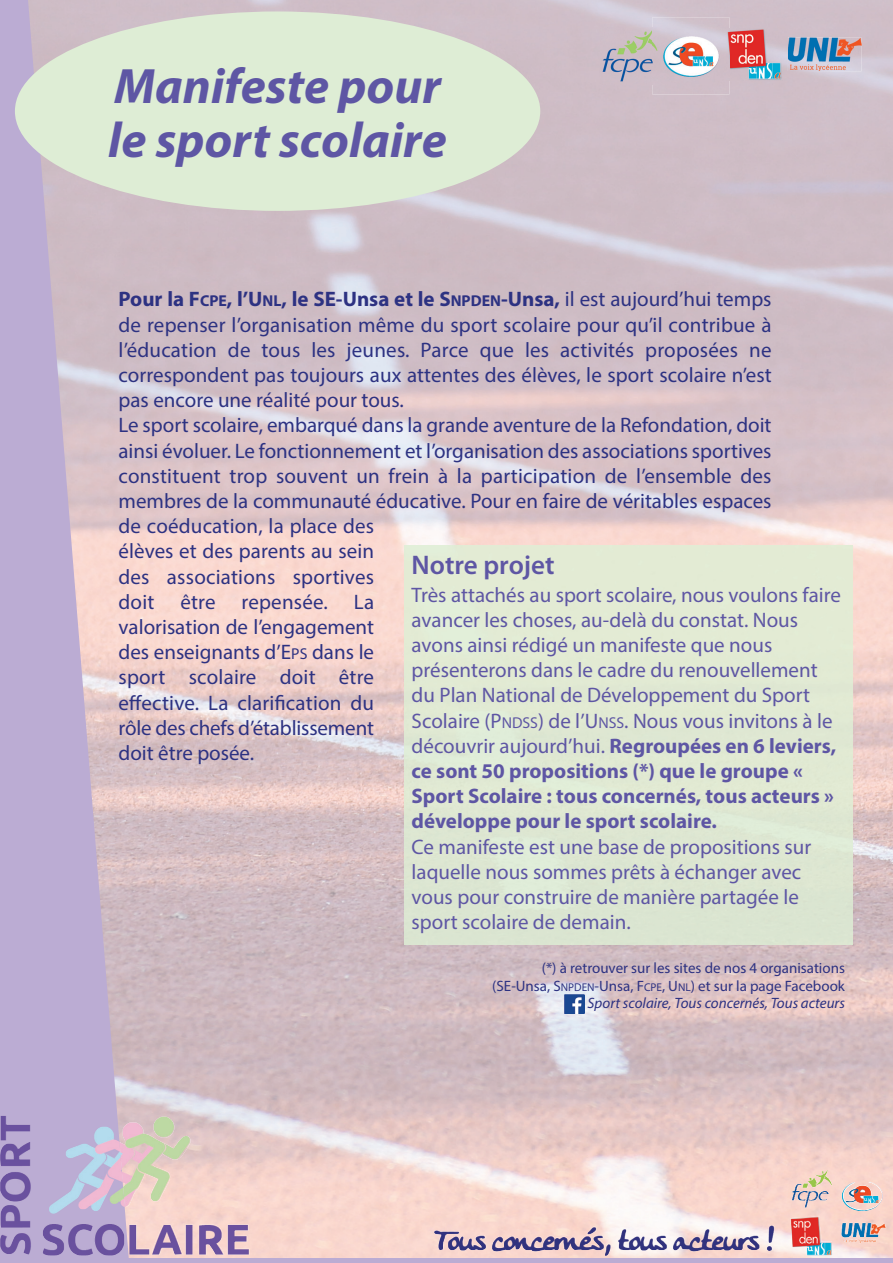
<style>
.page{position:relative;width:893px;height:1263px;background:#fff}
.page>*{position:absolute;margin:0;border:0;box-sizing:border-box;transform-origin:0 0}
.t1{font:italic 700 49.95px/53.8px "Myriad Pro";color:#5e56a4}
.t2{font:600 27px "Myriad Pro";color:#5e56a4}
.t3{font:21px/25.2px "Myriad Pro";letter-spacing:.005em;color:#2d3282}
.t4{font:21px/25.2px "Myriad Pro";color:#5e56a4}
.t5{font:15px/17.5px "Myriad Pro";color:#2d3282;text-align:right}
.s1{font-weight:700}
.s2{font-weight:700;font-size:15.75px}
.s3{font-size:15.75px}
.s4{font-size:11.25px}
.s5{font-style:italic}
</style>
<div class="page">
<img style="left:132px;top:0;width:761px;height:1259px">
<hr style="left:0;top:1259px;width:893px;height:4px;background:#bbacd3">
<svg style="left:0;top:0;width:132px;height:1259px;background:#c5b3ce"></svg>
<img style="left:119px;top:1122px;width:757px;height:134px">
<img style="left:0;top:1116px;width:125px;height:139px">
<img style="left:601px;top:28px;width:51px;height:57px">
<img style="left:652px;top:17px;width:77px;height:77px">
<img style="left:726px;top:28px;width:56px;height:52px">
<img style="left:788px;top:37px;width:74px;height:34px">
<div style="left:404px;top:546px;width:448px;height:398px;background:#e0ead3"></div>
<img style="left:565px;top:994px;width:19px;height:19px">
<div style="left:15px;top:11px;width:525px;height:200px;background:#deedd5;border-radius:50%"></div>
<h1 class="t1" style="left:108px;top:59px;width:340px">Manifeste pour le sport scolaire</h1>
<p class="t3" style="left:119px;top:288px;width:655px"><span class="s1">Pour la F</span><span class="s2">CPE</span><span class="s1">, l’U</span><span class="s2">NL</span><span class="s1">, le SE-Unsa et le S</span><span class="s2">NPDEN</span><span class="s1">-Unsa,</span> il est aujourd’hui temps de repenser l’organisation même du sport scolaire pour qu’il contribue à l’éducation de tous les jeunes. Parce que les activités proposées ne correspondent pas toujours aux attentes des élèves, le sport scolaire n’est pas encore une réalité pour tous.<br>Le sport scolaire, embarqué dans la grande aventure de la Refondation, doit ainsi évoluer. Le fonctionnement et l’organisation des associations sportives constituent trop souvent un frein à la participation de l’ensemble des membres de la communauté éducative. Pour en faire de véritables espaces de coéducation, la place des<br>élèves et des parents au sein<br>des associations sportives<br>doit être repensée. La<br>valorisation de l’engagement<br>des enseignants d’E<span class="s3">PS</span> dans le<br>sport scolaire doit être<br>effective. La clarification du<br>rôle des chefs d’établissement<br>doit être posée.</p>
<p class="t2" style="left:412px;top:548px;width:144px">Notre projet</p>
<p class="t4" style="left:412px;top:583px;width:431px">Très attachés au sport scolaire, nous voulons faire avancer les choses, au-delà du constat. Nous avons ainsi rédigé un manifeste que nous présenterons dans le cadre du renouvellement du Plan National de Développement du Sport Scolaire (P<span class="s3">NDSS</span>) de l’U<span class="s3">NSS</span>. Nous vous invitons à le découvrir aujourd’hui. <span class="s1">Regroupées en 6 leviers, ce sont 50 propositions (*) que le groupe « Sport Scolaire : tous concernés, tous acteurs » développe pour le sport scolaire.</span></p>
<p class="t4" style="left:412px;top:835px;width:401px">Ce manifeste est une base de propositions sur laquelle nous sommes prêts à échanger avec vous pour construire de manière partagée le sport scolaire de demain.</p>
<p class="t5" style="left:492px;top:961px;width:354px">(*) à retrouver sur les sites de nos 4 organisations (SE-Unsa, S<span class="s4">NPDEN</span>-Unsa, F<span class="s4">CPE</span>, U<span class="s4">NL</span>) et sur la page Facebook<br><span class="s5">Sport scolaire, Tous concernés, Tous acteurs</span></p>
</div>
